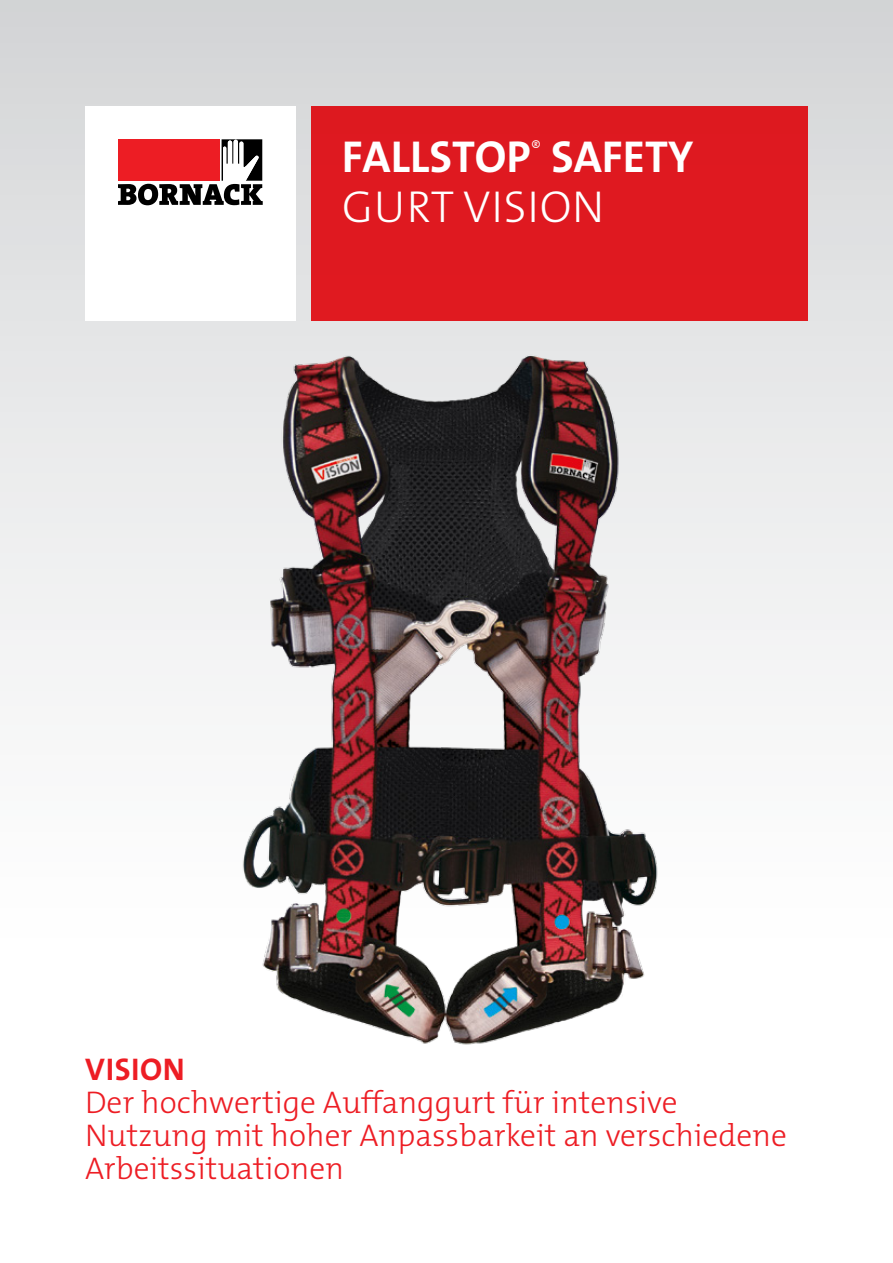
<style>
.page{position:relative;width:893px;height:1263px;background:#fff}
.page>*{position:absolute;margin:0;border:0;box-sizing:border-box;transform-origin:0 0}
.t1{font:700 45px "The Mix E2 s";color:#fff}
.t2{font:300 45px "The Mix E2 s";letter-spacing:.02em;color:#fff}
.t3{font:300 31.5px/33px "The Mix E2 s";color:#ed1d24}
.t4{font:700 31.5px "The Mix E2 s";letter-spacing:.02em;color:#ed1d24}
.t5{font:300 18.75px "The Mix E2 s";color:#fff}
</style>
<div class="page">
<div style="left:0;top:0;width:893px;height:964px;background:linear-gradient(to bottom,#d4d6d7,#fff)"></div>
<img style="left:219px;top:345px;width:455px;height:700px">
<div style="left:85px;top:106px;width:211px;height:215px;background:#fff"></div>
<svg style="left:118px;top:139px;width:145px;height:66px"></svg>
<div style="left:312px;top:106px;width:496px;height:215px;background:#df1920"></div>
<h1 class="t1" style="left:342px;top:128px;width:191px">FALLSTOP</h1>
<p class="t5" style="left:531px;top:136px;width:12px">®</p>
<h1 class="t1" style="left:551px;top:128px;width:144px">SAFETY</h1>
<h1 class="t2" style="left:342px;top:178px;width:264px">GURT VISION</h1>
<p class="t4" style="left:85px;top:1049px;width:101px">VISION</p>
<p class="t3" style="left:85px;top:1086px;width:703px">Der hochwertige Auffanggurt für intensive<br>Nutzung mit hoher Anpassbarkeit an verschiedene<br>Arbeitssituationen</p>
</div>
